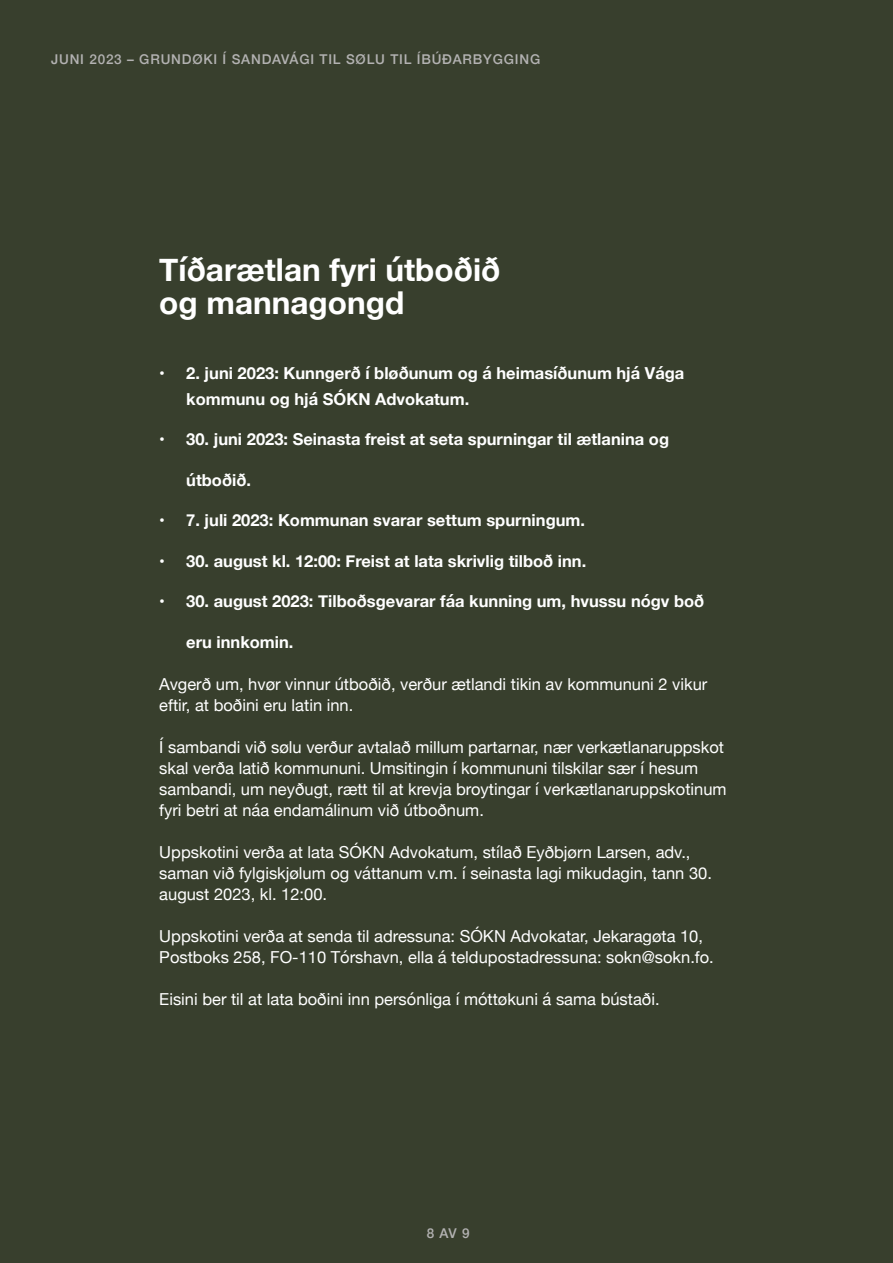
<style>
.page{position:relative;width:893px;height:1263px;background:#383f2d}
.page>*{position:absolute;margin:0;border:0;box-sizing:border-box;transform-origin:0 0}
.t1{font:700 31.5px "Helvetica Neue";color:#fff}
.t2{font:16.5px/21px "Helvetica Neue";color:#fff}
.t3{font:700 16.5px/25.5px "Helvetica Neue";color:#fff}
.t4{font:500 13.5px "Helvetica Neue";letter-spacing:.06em;color:#b3b2b2}
</style>
<div class="page">
<p class="t4" style="left:51px;top:49px;width:491px">JUNI 2023 – GRUNDØKI Í SANDAVÁGI TIL SØLU TIL ÍBÚÐARBYGGING</p>
<p class="t1" style="left:159px;top:245px;width:343px">Tíðarætlan fyri útboðið</p>
<p class="t1" style="left:159px;top:278px;width:246px">og mannagongd</p>
<p class="t3" style="left:186px;top:361px;width:500px;text-indent:-27px">• 2. juni 2023: Kunngerð í bløðunum og á heimasíðunum hjá Vága kommunu og hjá SÓKN Advokatum.</p>
<p class="t3" style="left:159px;top:427px;width:511px">• 30. juni 2023: Seinasta freist at seta spurningar til ætlanina og</p>
<p class="t3" style="left:186px;top:467px;width:66px">útboðið.</p>
<p class="t3" style="left:159px;top:508px;width:427px">• 7. juli 2023: Kommunan svarar settum spurningum.</p>
<p class="t3" style="left:159px;top:548px;width:428px">• 30. august kl. 12:00: Freist at lata skrivlig tilboð inn.</p>
<p class="t3" style="left:159px;top:589px;width:547px">• 30. august 2023: Tilboðsgevarar fáa kunning um, hvussu nógv boð</p>
<p class="t3" style="left:186px;top:629px;width:109px">eru innkomin.</p>
<p class="t2" style="left:159px;top:674px;width:550px">Avgerð um, hvør vinnur útboðið, verður ætlandi tikin av kommununi 2 vikur eftir, at boðini eru latin inn.</p>
<p class="t2" style="left:159px;top:737px;width:569px">Í sambandi við sølu verður avtalað millum partarnar, nær verkætlanaruppskot skal verða latið kommununi. Umsitingin í kommununi tilskilar sær í hesum sambandi, um neyðugt, rætt til at krevja broytingar í verkætlanaruppskotinum fyri betri at náa endamálinum við útboðnum.</p>
<p class="t2" style="left:159px;top:842px;width:554px">Uppskotini verða at lata SÓKN Advokatum, stílað Eyðbjørn Larsen, adv., saman við fylgiskjølum og váttanum v.m. í seinasta lagi mikudagin, tann 30. august 2023, kl. 12:00.</p>
<p class="t2" style="left:159px;top:926px;width:556px">Uppskotini verða at senda til adressuna: SÓKN Advokatar, Jekaragøta 10,<br>Postboks 258, FO-110 Tórshavn, ella á teldupostadressuna: sokn@sokn.fo.</p>
<p class="t2" style="left:159px;top:989px;width:502px">Eisini ber til at lata boðini inn persónliga í móttøkuni á sama bústaði.</p>
<p class="t4" style="left:427px;top:1222px;width:44px">8 AV 9</p>
</div>
